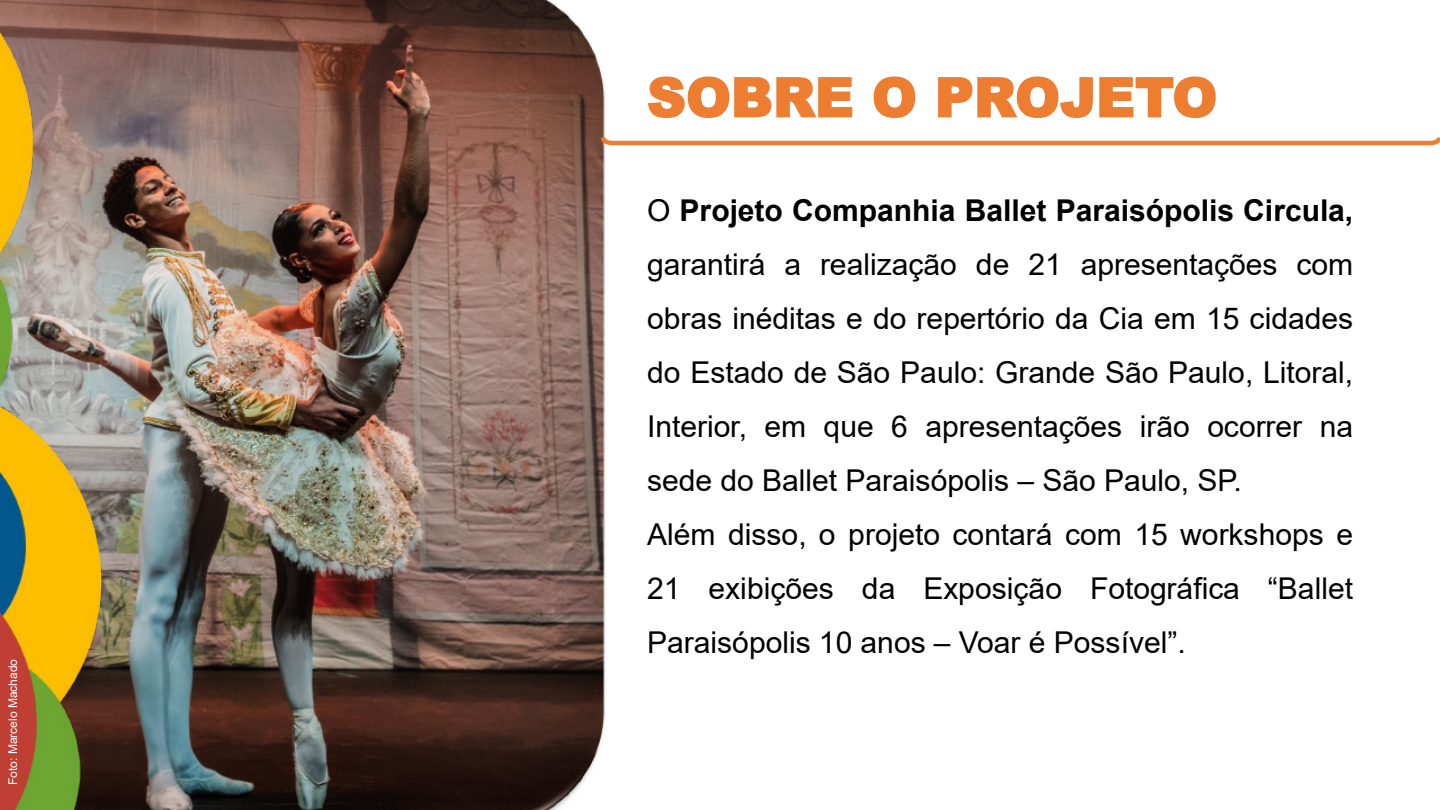
<style>
.page{position:relative;width:1440px;height:810px;background:#fff}
.page>*{position:absolute;margin:0;border:0;box-sizing:border-box;transform-origin:0 0}
.t1{font:900 54px "Arial";color:#ed7d31}
.t2{font:30.15px "Arial";color:#000}
.t3{font:30px/54px "Arial";color:#000;text-align:justify}
.t4{font:12px "Arial";letter-spacing:-.005em;color:#fff}
.s1{font-weight:700}
</style>
<div class="page">
<img style="left:573px;top:21px;width:32px;height:773px">
<svg style="left:648px;top:76px;width:205px;height:42px"></svg>
<svg style="left:873px;top:76px;width:43px;height:42px"></svg>
<svg style="left:938px;top:76px;width:278px;height:42px"></svg>
<svg style="left:599px;top:133px;width:841px;height:15px"></svg>
<img style="left:0;top:0;width:573px;height:810px">
<p class="t4" style="left:5px;top:785px;width:128px;rotate:-90deg">Foto: Marcelo Machado</p>
<h1 class="t1" style="left:647px;top:58px;width:572px">SOBRE O PROJETO</h1>
<p class="t3" style="left:647px;top:183px;width:708px">O <span class="s1">Projeto Companhia Ballet Paraisópolis Circula, </span>garantirá a realização de 21 apresentações com obras inéditas e do repertório da Cia em 15 cidades do Estado de São Paulo: Grande São Paulo, Litoral, Interior, em que 6 apresentações irão ocorrer na</p>
<p class="t2" style="left:647px;top:459px;width:596px">sede do Ballet Paraisópolis – São Paulo, SP.</p>
<p class="t3" style="left:647px;top:507px;width:708px">Além disso, o projeto contará com 15 workshops e<br>21 exibições da Exposição Fotográfica “Ballet</p>
<p class="t2" style="left:647px;top:621px;width:540px">Paraisópolis 10 anos – Voar é Possível”.</p>
</div>
